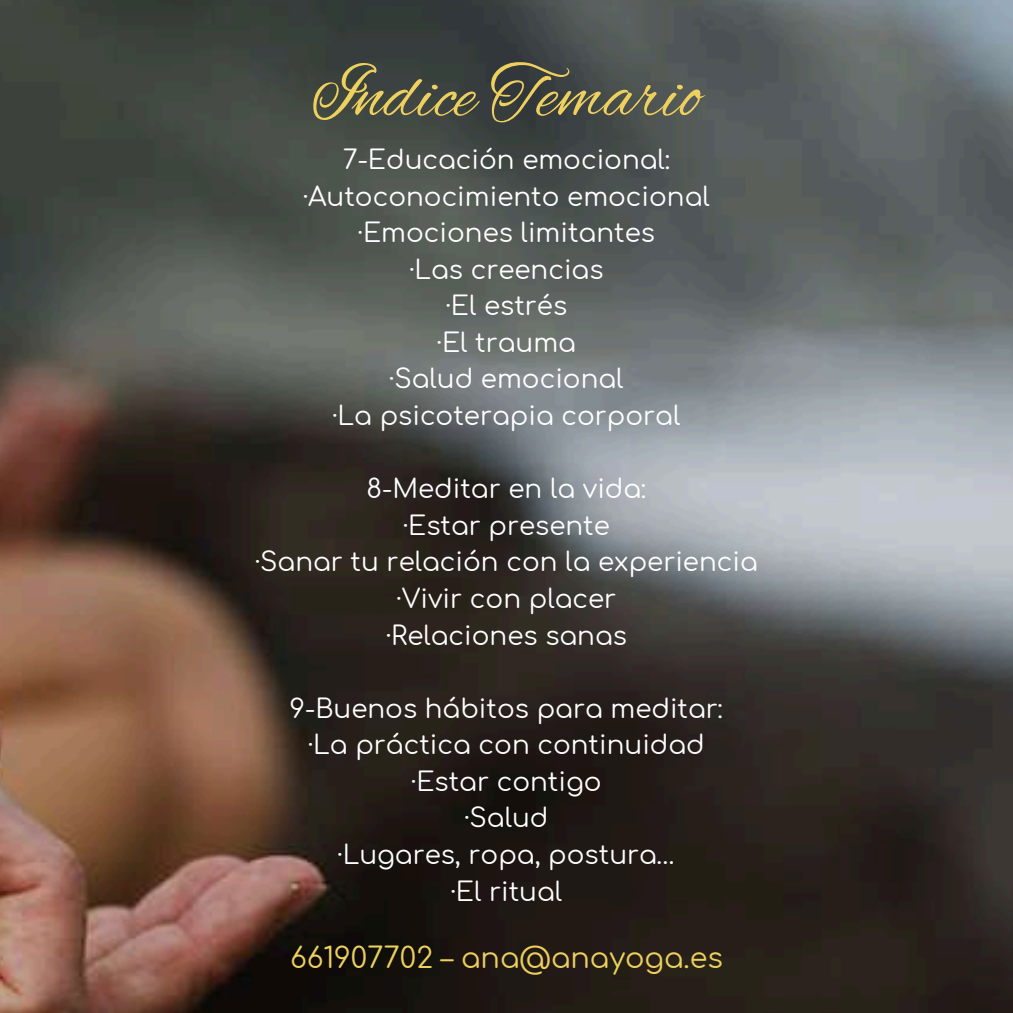
<style>
.page{position:relative;width:1013px;height:1013px;background:#fff}
.page>*{position:absolute;margin:0;border:0;box-sizing:border-box;transform-origin:0 0}
.t1{font:73.88px "Alex Brush";color:#edd05e}
.t2{font:28.75px "Comfortaa";color:#edd05e}
.t3{font:26.25px/36.5px "Comfortaa";color:#fff;text-align:center}
</style>
<div class="page">
<img style="left:0;top:0;width:1012px;height:1012px">
<h1 class="t1" style="left:312px;top:54px;width:391px">Indice Temario</h1>
<p class="t3" style="left:303px;top:142px;width:408px">7-Educación emocional: ·Autoconocimiento emocional ·Emociones limitantes<br>·Las creencias<br>·El estrés<br>·El trauma<br>·Salud emocional<br>·La psicoterapia corporal</p>
<p class="t3" style="left:255px;top:471px;width:504px">8-Meditar en la vida:<br>·Estar presente<br>·Sanar tu relación con la experiencia ·Vivir con placer<br>·Relaciones sanas</p>
<p class="t3" style="left:290px;top:691px;width:434px">9-Buenos hábitos para meditar: ·La práctica con continuidad ·Estar contigo<br>·Salud<br>·Lugares, ropa, postura…<br>·El ritual</p>
<p class="t2" style="left:290px;top:942px;width:434px">661907702 – ana@anayoga.es</p>
</div>
